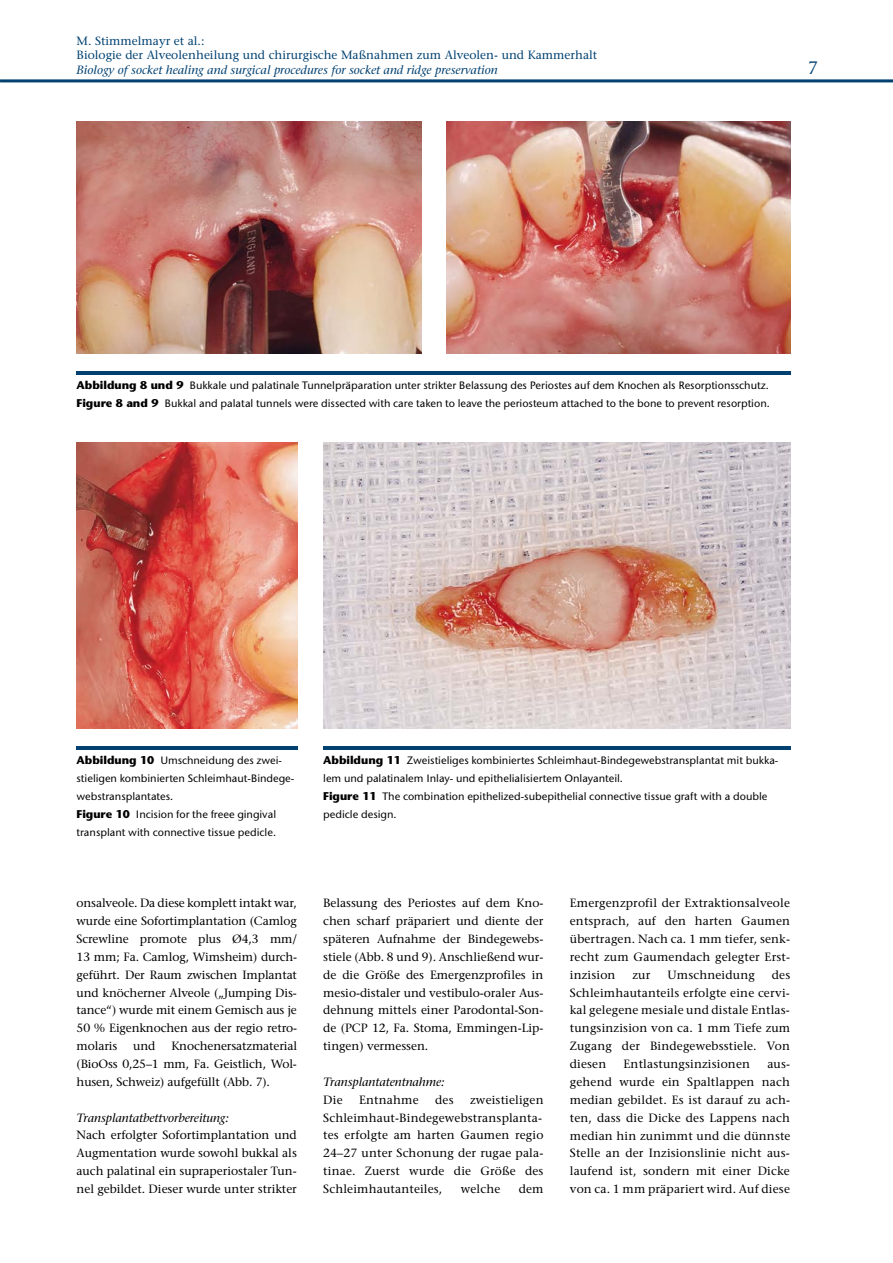
<style>
.page{position:relative;width:893px;height:1263px;background:#fff}
.page>*{position:absolute;margin:0;border:0;box-sizing:border-box;transform-origin:0 0}
.t1{font:18px "Stone Serif";color:#004171}
.t2{font:12px/17.9px "Stone Serif";letter-spacing:.015em;color:#000;text-align:justify}
.t3{font:12px/14.9px "Stone Serif";color:#004171}
.t4{font:italic 12px "Stone Serif";color:#004171}
.t5{font:italic 12px "Stone Serif";letter-spacing:-.005em;color:#000}
.t6{font:500 11.25px/17.9px "Stone Sans EF";letter-spacing:-.005em;color:#000}
.s1{font-family:"Stone Sans";font-weight:700}
</style>
<div class="page">
<img style="left:77px;top:121px;width:344px;height:232px">
<hr style="left:77px;top:371px;width:714px;height:3px;background:#004171">
<img style="left:446px;top:121px;width:345px;height:232px">
<img style="left:77px;top:443px;width:221px;height:286px">
<hr style="left:77px;top:746px;width:221px;height:3px;background:#004171">
<img style="left:323px;top:443px;width:468px;height:285px">
<hr style="left:323px;top:746px;width:468px;height:3px;background:#004171">
<hr style="left:0;top:79px;width:893px;height:3px;background:#004171">
<p class="t3" style="left:77px;top:33px;width:522px">M. Stimmelmayr et al.:<br>Biologie der Alveolen heilung und chirurgische Maßnahmen zum Alveolen- und Kammerhalt</p>
<p class="t4" style="left:77px;top:63px;width:422px">Biology of socket healing and surgical procedures for socket and ridge preservation</p>
<h1 class="t1" style="left:808px;top:57px;width:12px">7</h1>
<p class="t6" style="left:77px;top:377px;width:695px"><span class="s1">Abbildung 8 und 9</span> Bukkale und palatinale Tunnelpräparation unter strikter Belassung des Periostes auf dem Knochen als Resorptionsschutz.<br><span class="s1">Figure 8 and 9</span> Bukkal and palatal tunnels were dissected with care taken to leave the periosteum attached to the bone to prevent resorption.</p>
<p class="t6" style="left:77px;top:752px;width:219px"><span class="s1">Abbildung 10</span> Umschneidung des zwei&shy;stieligen kombinierten Schleimhaut-Bindege&shy;webstransplantates.<br><span class="s1">Figure 10</span> Incision for the freee gingival transplant with connective tissue pedicle.</p>
<p class="t6" style="left:323px;top:752px;width:457px"><span class="s1">Abbildung 11</span> Zweistieliges kombiniertes Schleimhaut-Bindegewebstransplantat mit bukka&shy;lem und palatinalem Inlay- und epithelialisiertem Onlayanteil.<br><span class="s1">Figure 11</span> The combination epithelized-subepithelial connective tissue graft with a double pedicle design.</p>
<p class="t2" style="left:77px;top:894px;width:222px">onsalveole. Da diese komplett intakt war, wurde eine Sofortimplantation (Camlog Screwline promote plus Ø4,3 mm/ 13 mm; Fa. Camlog, Wimsheim) durch&shy;geführt. Der Raum zwischen Implantat und knöcherner Alveole („Jumping Dis&shy;tance“) wurde mit einem Gemisch aus je 50 % Eigenknochen aus der regio retro&shy;molaris</p>
<p class="t2" style="left:77px;top:1037px;width:222px;text-indent:95px">Knochenersatzmaterial (BioOss 0,25–1 mm, Fa. Geistlich, Wol&shy;husen, Schweiz) aufgefüllt (Abb. 7).</p>
<p class="t5" style="left:77px;top:1110px;width:154px">Transplantatbettvorbereitung:</p>
<p class="t2" style="left:77px;top:1126px;width:222px">Nach erfolgter Sofortimplantation und Augmentation wurde sowohl bukkal als auch palatinal ein supraperiostaler Tun&shy;nel gebildet. Dieser wurde unter strikter</p>
<p class="t2" style="left:133px;top:1037px;width:24px">und</p>
<p class="t2" style="left:323px;top:894px;width:222px">Belassung des Periostes auf dem Kno&shy;chen scharf präpariert und diente der späteren Aufnahme der Bindegewebs&shy;stiele (Abb. 8 und 9). Anschließend wur&shy;de die Größe des Emergenzprofiles in mesio-distaler und vestibulo-oraler Aus&shy;dehnung mittels einer Parodontal-Son&shy;de (PCP 12, Fa. Stoma, Emmingen-Lip&shy;tingen) vermessen.</p>
<p class="t5" style="left:323px;top:1075px;width:123px">Transplantatentnahme:</p>
<p class="t2" style="left:323px;top:1090px;width:21px">Die</p>
<p class="t2" style="left:359px;top:1090px;width:61px">Entnahme</p>
<p class="t2" style="left:435px;top:1090px;width:20px">des</p>
<p class="t2" style="left:323px;top:1090px;width:222px;text-indent:147px">zweistieligen Schleimhaut-Bindegewebstransplanta&shy;tes erfolgte am harten Gaumen regio 24–27 unter Schonung der rugae pala&shy;tinae. Zuerst wurde die Größe des Schleimhautanteiles,</p>
<p class="t2" style="left:461px;top:1180px;width:41px">welche</p>
<p class="t2" style="left:519px;top:1180px;width:26px">dem</p>
<p class="t2" style="left:570px;top:894px;width:222px">Emergenzprofil der Extraktionsalveole entsprach, auf den harten Gaumen übertragen. Nach ca. 1 mm tiefer, senk&shy;recht zum Gaumendach gelegter Erst&shy;inzision</p>
<p class="t2" style="left:570px;top:965px;width:222px;text-indent:202px">des Schleimhautanteils erfolgte eine cervi&shy;kal gelegene mesiale und distale Entlas&shy;tungsinzision von ca. 1 mm Tiefe zum Zugang der Bindegewebsstiele. Von diesen</p>
<p class="t2" style="left:632px;top:965px;width:19px">zur</p>
<p class="t2" style="left:667px;top:965px;width:89px">Umschneidung</p>
<p class="t2" style="left:624px;top:1055px;width:128px">Entlastungsinzisionen</p>
<p class="t2" style="left:570px;top:1055px;width:222px;text-indent:198px">aus&shy;gehend wurde ein Spaltlappen nach median gebildet. Es ist darauf zu ach&shy;ten, dass die Dicke des Lappens nach median hin zunimmt und die dünnste Stelle an der Inzisionslinie nicht aus&shy;laufend ist, sondern mit einer Dicke von ca. 1 mm präpariert wird. Auf diese</p>
</div>
